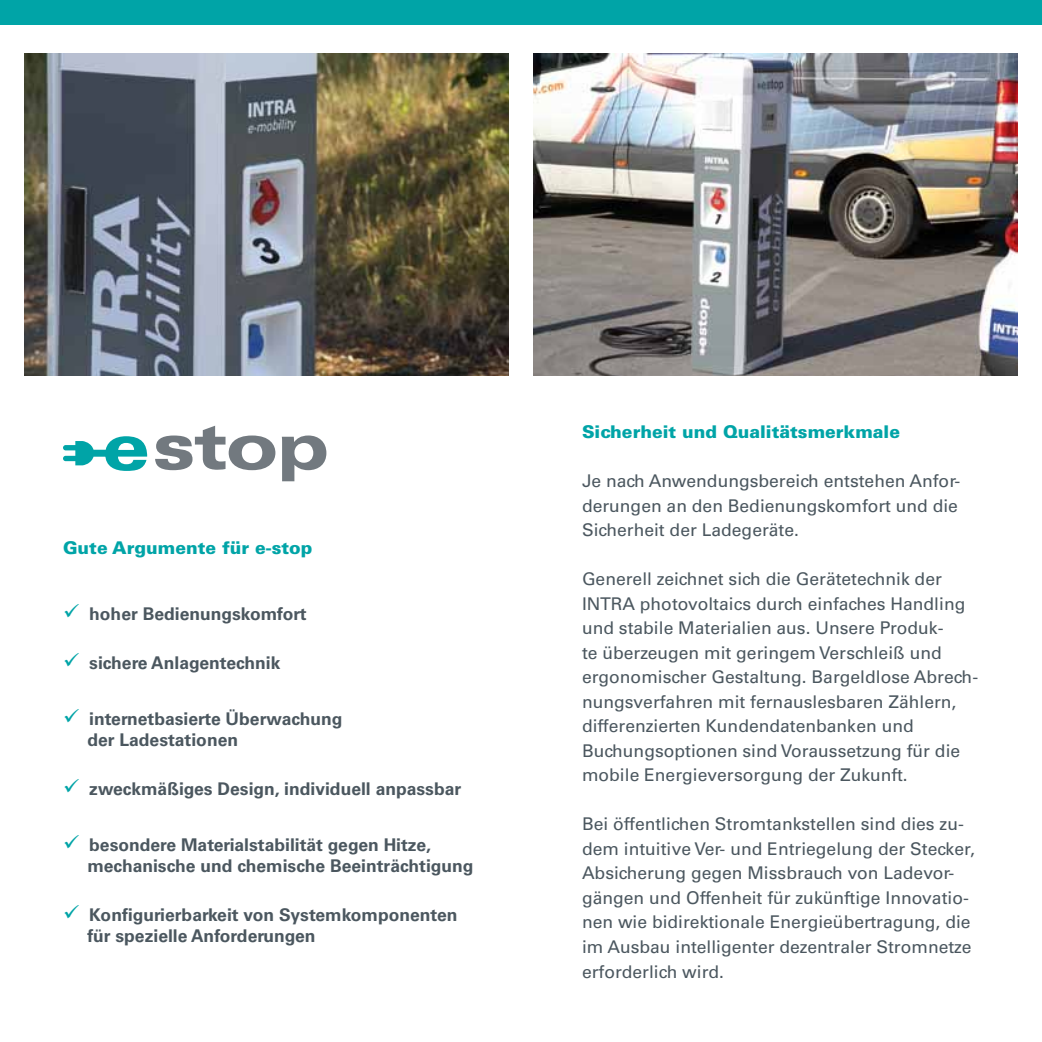
<style>
.page{position:relative;width:1042px;height:1042px;background:#fff}
.page>*{position:absolute;margin:0;border:0;box-sizing:border-box;transform-origin:0 0}
.t1{font:17.5px/24.5px "Univers";color:#4b575f}
.t2{font:700 17.5px/21px "Univers";color:#4b575f}
.t3{font:900 17.5px "Univers";color:#00a4a7}
.s1{color:#00a4a7}
</style>
<div class="page">
<svg style="left:155px;top:426px;width:120px;height:44px"></svg>
<svg style="left:282px;top:435px;width:44px;height:46px"></svg>
<svg style="left:75px;top:441px;width:19px;height:24px"></svg>
<div style="left:63px;top:456px;width:19px;height:5px;background:#00a4a7;border-radius:3px"></div>
<div style="left:63px;top:445px;width:19px;height:5px;background:#00a4a7;border-radius:3px"></div>
<div style="left:87px;top:450px;width:30px;height:7px;background:#00a4a7;border-radius:3px"></div>
<svg style="left:105px;top:436px;width:42px;height:35px"></svg>
<img style="left:25px;top:53px;width:483px;height:323px">
<img style="left:533px;top:53px;width:484px;height:323px">
<div style="left:0;top:0;width:1042px;height:25px;background:#00a4a7"></div>
<p class="t3" style="left:63px;top:536px;width:251px">Gute Argumente für e-stop</p>
<p class="t2" style="left:63px;top:603px;width:245px"><span class="s1">✓</span> hoher Bedienungskomfort</p>
<p class="t2" style="left:63px;top:652px;width:219px"><span class="s1">✓</span> sichere Anlagentechnik</p>
<p class="t2" style="left:87px;top:708px;width:257px;text-indent:-24px"><span class="s1">✓</span> internetbasierte Überwachung der Ladestationen</p>
<p class="t2" style="left:63px;top:778px;width:400px"><span class="s1">✓</span> zweckmäßiges Design, individuell anpassbar</p>
<p class="t2" style="left:87px;top:834px;width:388px;text-indent:-24px"><span class="s1">✓</span> besondere Materialstabilität gegen Hitze, mechanische und chemische Beeinträchtigung</p>
<p class="t2" style="left:87px;top:904px;width:372px;text-indent:-24px"><span class="s1">✓</span> Konfigurierbarkeit von Systemkomponenten für spezielle Anforderungen</p>
<p class="t3" style="left:582px;top:421px;width:319px">Sicherheit und Qualitätsmerkmale</p>
<p class="t1" style="left:582px;top:469px;width:380px">Je nach Anwendungsbereich entstehen Anfor&shy;derungen an den Bedienungskomfort und die<br>Sicherheit der Ladegeräte.</p>
<p class="t1" style="left:582px;top:567px;width:398px">Generell zeichnet sich die Gerätetechnik der INTRA photovoltaics durch einfaches Handling und stabile Materialien aus. Unsere Produk-<br>te überzeugen mit geringem Verschleiß und ergonomischer Gestaltung. Bargeldlose Abrech&shy;nungsverfahren mit fernauslesbaren Zählern, differenzierten Kundendatenbanken und Buchungsoptionen sind Voraussetzung für die mobile Energieversorgung der Zukunft.</p>
<p class="t1" style="left:582px;top:812px;width:394px">Bei öffentlichen Stromtankstellen sind dies zu&shy;dem intuitive Ver- und Entriegelung der Stecker, Absicherung gegen Missbrauch von Ladevor&shy;gängen und Offenheit für zukünftige Innovatio&shy;nen wie bidirektionale Energieübertragung, die im Ausbau intelligenter dezentraler Stromnetze erforderlich wird.</p>
</div>
